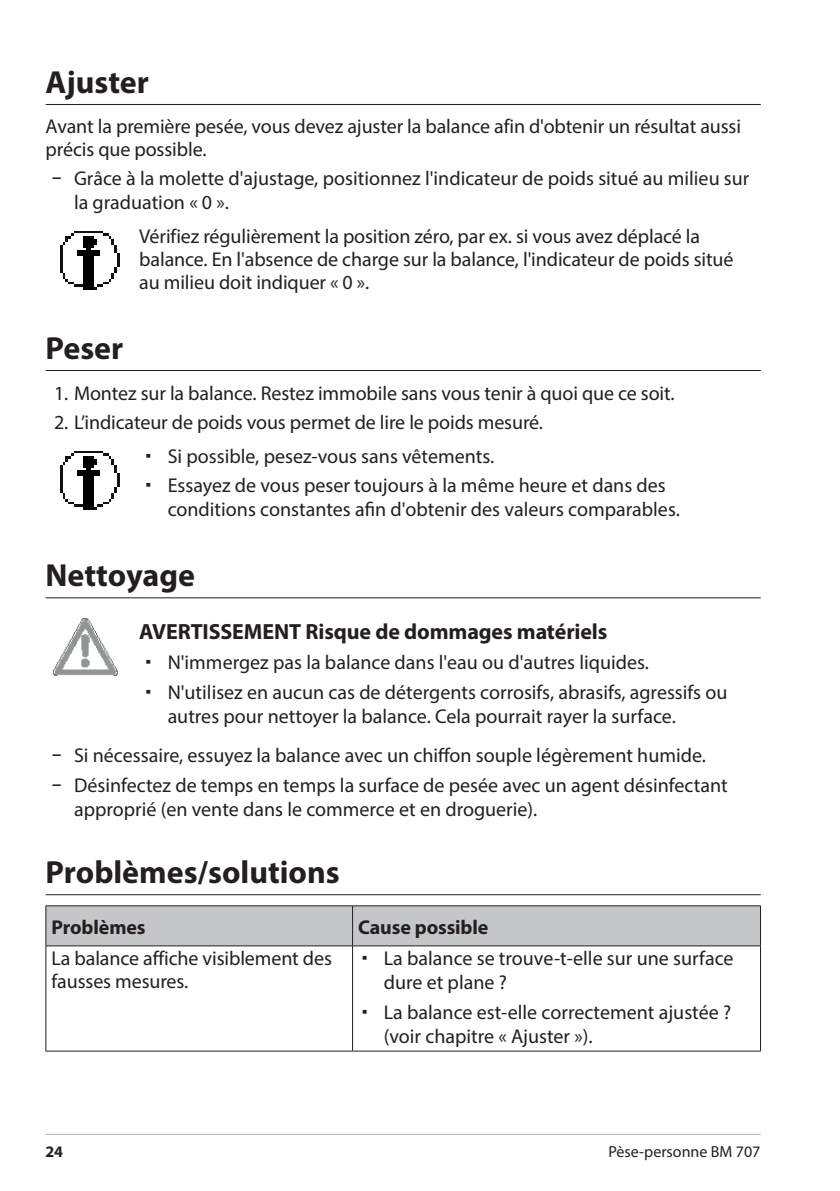
<style>
.page{position:relative;width:840px;height:1191px;background:#fff}
.page>*{position:absolute;margin:0;border:0;box-sizing:border-box;transform-origin:0 0}
.t1{font:700 32px "Myriad Pro";color:#231f20}
.t2{font:700 22px "Myriad Pro";letter-spacing:-.005em;color:#231f20}
.t3{font:20px/24px "Myriad Pro";color:#231f20}
.t4{font:700 20px "Myriad Pro";letter-spacing:-.005em;color:#231f20}
.t5{font:16px "Myriad Pro";color:#231f20}
.t6{font:700 16px "Myriad Pro";color:#231f20}
.s1{font-family:"ALDISUEDOT"}
</style>
<div class="page">
<hr style="left:45px;top:1133px;width:715px;height:1px;background:#adaeb2">
<hr style="left:46px;top:104px;width:714px;height:1px;background:#231f20">
<hr style="left:46px;top:370px;width:714px;height:1px;background:#231f20">
<hr style="left:46px;top:597px;width:714px;height:1px;background:#231f20">
<hr style="left:46px;top:894px;width:714px;height:1px;background:#231f20">
<img style="left:60px;top:231px;width:60px;height:58px">
<img style="left:60px;top:451px;width:60px;height:58px">
<img style="left:53px;top:618px;width:65px;height:58px">
<div style="left:46px;top:906px;width:713px;height:39px;background:#c5c6c8"></div>
<hr style="left:45px;top:946px;width:1px;height:104px;background:#231f20">
<hr style="left:352px;top:946px;width:1px;height:104px;background:#231f20">
<hr style="left:759px;top:946px;width:1px;height:104px;background:#231f20">
<hr style="left:46px;top:1050px;width:306px;height:1px;background:#231f20">
<hr style="left:352px;top:1050px;width:408px;height:1px;background:#231f20">
<hr style="left:46px;top:905px;width:306px;height:1px;background:#231f20">
<hr style="left:45px;top:906px;width:1px;height:39px;background:#231f20">
<hr style="left:352px;top:905px;width:408px;height:1px;background:#231f20">
<hr style="left:352px;top:906px;width:1px;height:39px;background:#231f20">
<hr style="left:759px;top:906px;width:1px;height:39px;background:#231f20">
<hr style="left:46px;top:945px;width:306px;height:1px;background:#231f20">
<hr style="left:352px;top:945px;width:408px;height:1px;background:#231f20">
<h1 class="t1" style="left:46px;top:61px;width:105px">Ajuster</h1>
<p class="t3" style="left:46px;top:114px;width:696px;line-height:23px">Avant la première pesée, vous devez ajuster la balance afin d'obtenir un résultat aussi précis que possible.</p>
<p class="t3" style="left:74px;top:166px;width:676px;text-indent:-23px"><span class="s1">−</span> Grâce à la molette d'ajustage, positionnez l'indicateur de poids situé au milieu sur la graduation « 0 ».</p>
<p class="t3" style="left:139px;top:224px;width:595px;line-height:23px">Vérifiez régulièrement la position zéro, par ex. si vous avez déplacé la balance. En l'absence de charge sur la balance, l'indicateur de poids situé au milieu doit indiquer « 0 ».</p>
<h1 class="t1" style="left:46px;top:327px;width:79px">Peser</h1>
<p class="t3" style="left:54px;top:381px;width:621px">1. Montez sur la balance. Restez immobile sans vous tenir à quoi que ce soit.</p>
<p class="t3" style="left:167px;top:405px;width:376px;line-height:33.4px;text-indent:-113px">2. L’indicateur de poids vous permet de lire le poids mesuré.<br>Si possible, pesez-vous sans vêtements.</p>
<p class="t3" style="left:167px;top:473px;width:513px">Essayez de vous peser toujours à la même heure et dans des conditions constantes afin d'obtenir des valeurs comparables.</p>
<h1 class="t1" style="left:46px;top:554px;width:151px">Nettoyage</h1>
<p class="t2" style="left:139px;top:617px;width:469px">AVERTISSEMENT Risque de dommages matériels</p>
<p class="t3" style="left:167px;top:647px;width:561px;line-height:29.6px">N'immergez pas la balance dans l'eau ou d'autres liquides.<br>N'utilisez en aucun cas de détergents corrosifs, abrasifs, agressifs ou</p>
<p class="t3" style="left:51px;top:695px;width:655px;line-height:39.8px;text-indent:116px">autres pour nettoyer la balance. Cela pourrait rayer la surface.<br><span class="s1">−</span> Si nécessaire, essuyez la balance avec un chiffon souple légèrement humide.</p>
<p class="t3" style="left:74px;top:773px;width:654px;text-indent:-23px"><span class="s1">−</span> Désinfectez de temps en temps la surface de pesée avec un agent désinfectant approprié (en vente dans le commerce et en droguerie).</p>
<h1 class="t1" style="left:46px;top:851px;width:295px">Problèmes/solutions</h1>
<p class="t4" style="left:52px;top:914px;width:95px">Problèmes</p>
<p class="t4" style="left:358px;top:914px;width:132px">Cause possible</p>
<p class="t3" style="left:52px;top:947px;width:282px;line-height:23px">La balance affiche visiblement des fausses mesures.</p>
<p class="t3" style="left:383px;top:946px;width:351px">La balance se trouve-t-elle sur une surface dure et plane ?</p>
<p class="t3" style="left:383px;top:1000px;width:349px">La balance est-elle correctement ajustée ? (voir chapitre « Ajuster »).</p>
<p class="t6" style="left:45px;top:1140px;width:19px">24</p>
<p class="t5" style="left:608px;top:1141px;width:154px">Pèse-personne BM 707</p>
</div>
